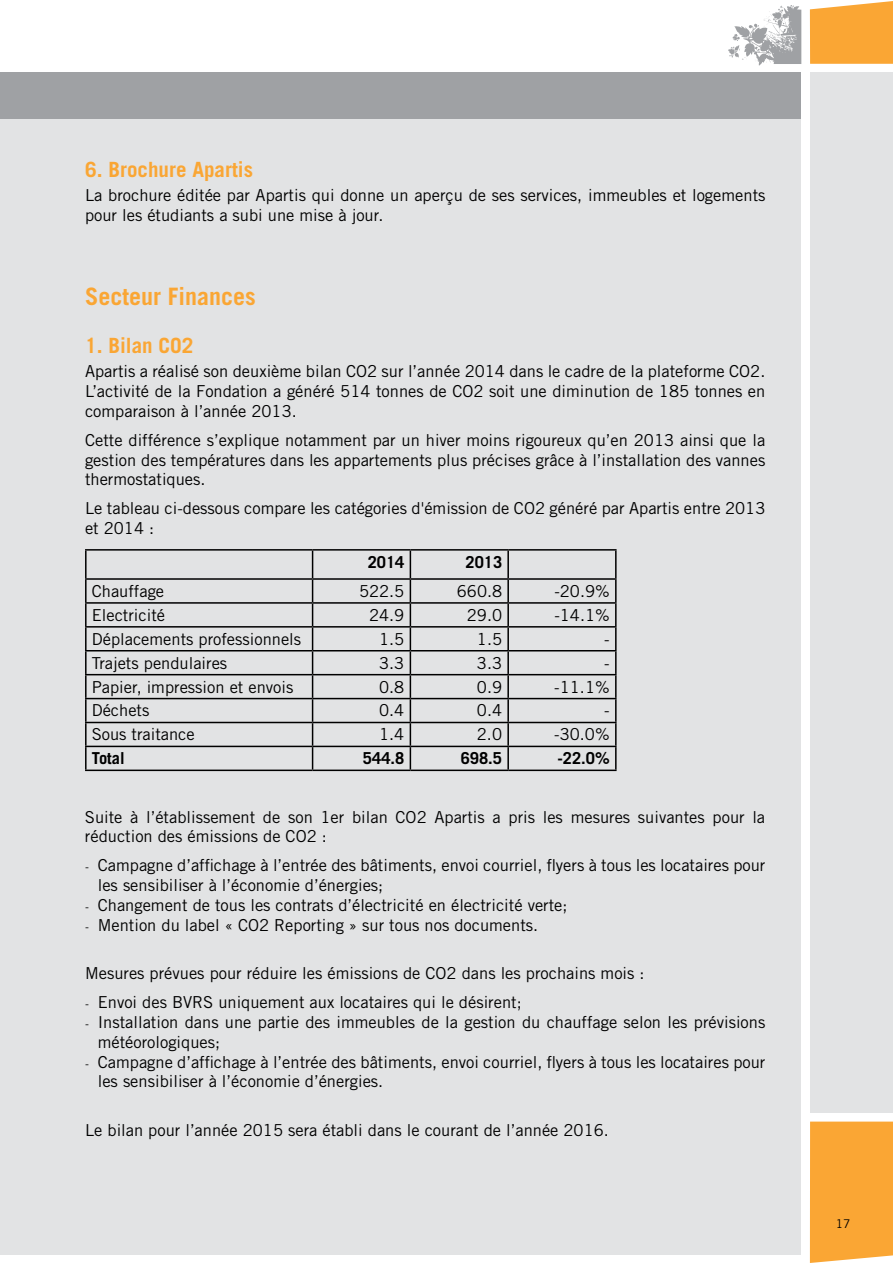
<style>
.page{position:relative;width:893px;height:1263px;background:#fff}
.page>*{position:absolute;margin:0;border:0;box-sizing:border-box;transform-origin:0 0}
.t1{font:700 24px "Trade Gothic LT Std";color:#faa634}
.t2{font:700 21px "Trade Gothic LT Std";color:#faa634}
.t3{font:16.5px/19.8px "Trade Gothic LT Std";color:#000}
.t4{font:700 16.5px "Trade Gothic LT Std";color:#000}
.t5{font:12px "Trade Gothic LT Std";color:#000}
.s1{font-family:"Univers";font-weight:500;font-size:12px}
</style>
<div class="page">
<div style="left:0;top:72px;width:801px;height:1182px;background:#e2e3e4"></div>
<div style="left:0;top:72px;width:801px;height:47px;background:#9fa1a4"></div>
<div style="left:810px;top:72px;width:83px;height:1041px;background:#e2e3e4"></div>
<svg style="left:810px;top:1px;width:83px;height:63px;background:#faac42"></svg>
<svg style="left:728px;top:5px;width:73px;height:61px"></svg>
<div style="left:810px;top:1121px;width:83px;height:142px;background:#faa634"></div>
<hr style="left:85px;top:549px;width:228px;height:2px;background:#000">
<hr style="left:85px;top:551px;width:2px;height:27px;background:#000">
<hr style="left:313px;top:549px;width:97px;height:2px;background:#000">
<hr style="left:410px;top:549px;width:98px;height:2px;background:#000">
<hr style="left:508px;top:549px;width:109px;height:2px;background:#000">
<hr style="left:507px;top:551px;width:2px;height:27px;background:#000">
<hr style="left:615px;top:551px;width:2px;height:27px;background:#000">
<hr style="left:85px;top:578px;width:228px;height:2px;background:#000">
<hr style="left:85px;top:580px;width:2px;height:22px;background:#000">
<hr style="left:313px;top:578px;width:97px;height:2px;background:#000">
<hr style="left:410px;top:578px;width:98px;height:2px;background:#000">
<hr style="left:508px;top:578px;width:109px;height:2px;background:#000">
<hr style="left:507px;top:580px;width:2px;height:22px;background:#000">
<hr style="left:615px;top:580px;width:2px;height:22px;background:#000">
<hr style="left:85px;top:602px;width:228px;height:2px;background:#000">
<hr style="left:85px;top:604px;width:2px;height:22px;background:#000">
<hr style="left:313px;top:602px;width:97px;height:2px;background:#000">
<hr style="left:410px;top:602px;width:98px;height:2px;background:#000">
<hr style="left:508px;top:602px;width:109px;height:2px;background:#000">
<hr style="left:507px;top:604px;width:2px;height:22px;background:#000">
<hr style="left:615px;top:604px;width:2px;height:22px;background:#000">
<hr style="left:85px;top:626px;width:228px;height:2px;background:#000">
<hr style="left:85px;top:628px;width:2px;height:22px;background:#000">
<hr style="left:313px;top:626px;width:97px;height:2px;background:#000">
<hr style="left:410px;top:626px;width:98px;height:2px;background:#000">
<hr style="left:508px;top:626px;width:109px;height:2px;background:#000">
<hr style="left:507px;top:628px;width:2px;height:22px;background:#000">
<hr style="left:615px;top:628px;width:2px;height:22px;background:#000">
<hr style="left:85px;top:650px;width:228px;height:1px;background:#000">
<hr style="left:85px;top:651px;width:2px;height:23px;background:#000">
<hr style="left:313px;top:650px;width:97px;height:1px;background:#000">
<hr style="left:410px;top:650px;width:98px;height:1px;background:#000">
<hr style="left:508px;top:650px;width:109px;height:1px;background:#000">
<hr style="left:507px;top:651px;width:2px;height:23px;background:#000">
<hr style="left:615px;top:651px;width:2px;height:23px;background:#000">
<hr style="left:85px;top:674px;width:228px;height:1px;background:#000">
<hr style="left:85px;top:675px;width:2px;height:23px;background:#000">
<hr style="left:313px;top:674px;width:97px;height:1px;background:#000">
<hr style="left:410px;top:674px;width:98px;height:1px;background:#000">
<hr style="left:508px;top:674px;width:109px;height:1px;background:#000">
<hr style="left:507px;top:675px;width:2px;height:23px;background:#000">
<hr style="left:615px;top:675px;width:2px;height:23px;background:#000">
<hr style="left:85px;top:698px;width:228px;height:1px;background:#000">
<hr style="left:85px;top:699px;width:2px;height:23px;background:#000">
<hr style="left:313px;top:698px;width:97px;height:1px;background:#000">
<hr style="left:410px;top:698px;width:98px;height:1px;background:#000">
<hr style="left:508px;top:698px;width:109px;height:1px;background:#000">
<hr style="left:507px;top:699px;width:2px;height:23px;background:#000">
<hr style="left:615px;top:699px;width:2px;height:23px;background:#000">
<hr style="left:85px;top:722px;width:228px;height:1px;background:#000">
<hr style="left:85px;top:723px;width:2px;height:23px;background:#000">
<hr style="left:313px;top:722px;width:97px;height:1px;background:#000">
<hr style="left:410px;top:722px;width:98px;height:1px;background:#000">
<hr style="left:508px;top:722px;width:109px;height:1px;background:#000">
<hr style="left:507px;top:723px;width:2px;height:23px;background:#000">
<hr style="left:615px;top:723px;width:2px;height:23px;background:#000">
<hr style="left:85px;top:746px;width:228px;height:1px;background:#000">
<hr style="left:85px;top:747px;width:2px;height:22px;background:#000">
<hr style="left:313px;top:746px;width:97px;height:1px;background:#000">
<svg style="left:312px;top:551px;width:1px;height:218px"></svg>
<hr style="left:410px;top:746px;width:98px;height:1px;background:#000">
<svg style="left:410px;top:551px;width:1px;height:218px"></svg>
<hr style="left:508px;top:746px;width:109px;height:1px;background:#000">
<hr style="left:507px;top:747px;width:2px;height:22px;background:#000">
<hr style="left:615px;top:747px;width:2px;height:22px;background:#000">
<hr style="left:85px;top:769px;width:228px;height:2px;background:#000">
<hr style="left:313px;top:769px;width:97px;height:2px;background:#000">
<hr style="left:410px;top:769px;width:98px;height:2px;background:#000">
<hr style="left:508px;top:769px;width:109px;height:2px;background:#000">
<p class="t2" style="left:85px;top:156px;width:170px">6. Brochure Apartis</p>
<p class="t3" style="left:85px;top:185px;width:682px">La brochure éditée par Apartis qui donne un aperçu de ses services, immeubles et logements pour les étudiants a subi une mise à jour.</p>
<h1 class="t1" style="left:85px;top:282px;width:172px">Secteur Finances</h1>
<p class="t2" style="left:85px;top:333px;width:110px">1. Bilan CO2</p>
<p class="t3" style="left:85px;top:361px;width:682px;text-align:justify">Apartis a réalisé son deuxième bilan CO2 sur l’année 2014 dans le cadre de la plateforme CO2.<br>L’activité de la Fondation a généré 514 tonnes de CO2 soit une diminution de 185 tonnes en comparaison à l’année 2013.</p>
<p class="t3" style="left:85px;top:430px;width:682px;text-align:justify">Cette différence s’explique notamment par un hiver moins rigoureux qu’en 2013 ainsi que la gestion des températures dans les appartements plus précises grâce à l’installation des vannes thermostatiques.</p>
<p class="t3" style="left:85px;top:498px;width:682px">Le tableau ci-dessous compare les catégories d'émission de CO2 généré par Apartis entre 2013 et 2014 :</p>
<p class="t4" style="left:368px;top:552px;width:38px">2014</p>
<p class="t4" style="left:465px;top:552px;width:38px">2013</p>
<p class="t3" style="left:92px;top:581px;width:74px">Chauffage</p>
<p class="t3" style="left:359px;top:581px;width:47px">522.5</p>
<p class="t3" style="left:457px;top:581px;width:47px">660.8</p>
<p class="t3" style="left:554px;top:581px;width:57px">-20.9%</p>
<p class="t3" style="left:92px;top:605px;width:75px">Electricité</p>
<p class="t3" style="left:369px;top:605px;width:37px">24.9</p>
<p class="t3" style="left:467px;top:605px;width:37px">29.0</p>
<p class="t3" style="left:554px;top:605px;width:57px">-14.1%</p>
<p class="t3" style="left:92px;top:629px;width:211px">Déplacements professionnels</p>
<p class="t3" style="left:379px;top:629px;width:27px">1.5</p>
<p class="t3" style="left:477px;top:629px;width:27px">1.5</p>
<p class="t3" style="left:604px;top:629px;width:7px">-</p>
<p class="t3" style="left:92px;top:653px;width:137px">Trajets pendulaires</p>
<p class="t3" style="left:379px;top:653px;width:27px">3.3</p>
<p class="t3" style="left:477px;top:653px;width:27px">3.3</p>
<p class="t3" style="left:604px;top:653px;width:7px">-</p>
<p class="t3" style="left:92px;top:677px;width:203px">Papier, impression et envois</p>
<p class="t3" style="left:379px;top:677px;width:27px">0.8</p>
<p class="t3" style="left:477px;top:677px;width:27px">0.9</p>
<p class="t3" style="left:554px;top:677px;width:57px">-11.1%</p>
<p class="t3" style="left:92px;top:700px;width:59px">Déchets</p>
<p class="t3" style="left:379px;top:700px;width:27px">0.4</p>
<p class="t3" style="left:477px;top:700px;width:27px">0.4</p>
<p class="t3" style="left:604px;top:700px;width:7px">-</p>
<p class="t3" style="left:92px;top:724px;width:105px">Sous traitance</p>
<p class="t3" style="left:379px;top:724px;width:27px">1.4</p>
<p class="t3" style="left:477px;top:724px;width:27px">2.0</p>
<p class="t3" style="left:554px;top:724px;width:57px">-30.0%</p>
<p class="t4" style="left:92px;top:748px;width:35px">Total</p>
<p class="t4" style="left:363px;top:748px;width:43px">544.8</p>
<p class="t4" style="left:461px;top:748px;width:43px">698.5</p>
<p class="t4" style="left:557px;top:748px;width:54px">-22.0%</p>
<p class="t3" style="left:85px;top:807px;width:682px">Suite à l’établissement de son 1er bilan CO2 Apartis a pris les mesures suivantes pour la réduction des émissions de CO2 :</p>
<p class="t3" style="left:98px;top:855px;width:669px;text-indent:-13px"><span class="s1">-</span> Campagne d’affichage à l’entrée des bâtiments, envoi courriel, flyers à tous les locataires pour les sensibiliser à l’économie d’énergies;</p>
<p class="t3" style="left:85px;top:895px;width:484px"><span class="s1">-</span> Changement de tous les contrats d’électricité en électricité verte;</p>
<p class="t3" style="left:85px;top:915px;width:455px"><span class="s1">-</span> Mention du label « CO2 Reporting » sur tous nos documents.</p>
<p class="t3" style="left:85px;top:963px;width:561px">Mesures prévues pour réduire les émissions de CO2 dans les prochains mois :</p>
<p class="t3" style="left:85px;top:992px;width:438px"><span class="s1">-</span> Envoi des BVRS uniquement aux locataires qui le désirent;</p>
<p class="t3" style="left:98px;top:1012px;width:669px;text-indent:-13px"><span class="s1">-</span> Installation dans une partie des immeubles de la gestion du chauffage selon les prévisions météorologiques;</p>
<p class="t3" style="left:98px;top:1051px;width:669px;text-indent:-13px"><span class="s1">-</span> Campagne d’affichage à l’entrée des bâtiments, envoi courriel, flyers à tous les locataires pour les sensibiliser à l’économie d’énergies.</p>
<p class="t3" style="left:85px;top:1120px;width:525px">Le bilan pour l’année 2015 sera établi dans le courant de l’année 2016.</p>
<p class="t5" style="left:836px;top:1217px;width:16px">17</p>
</div>
